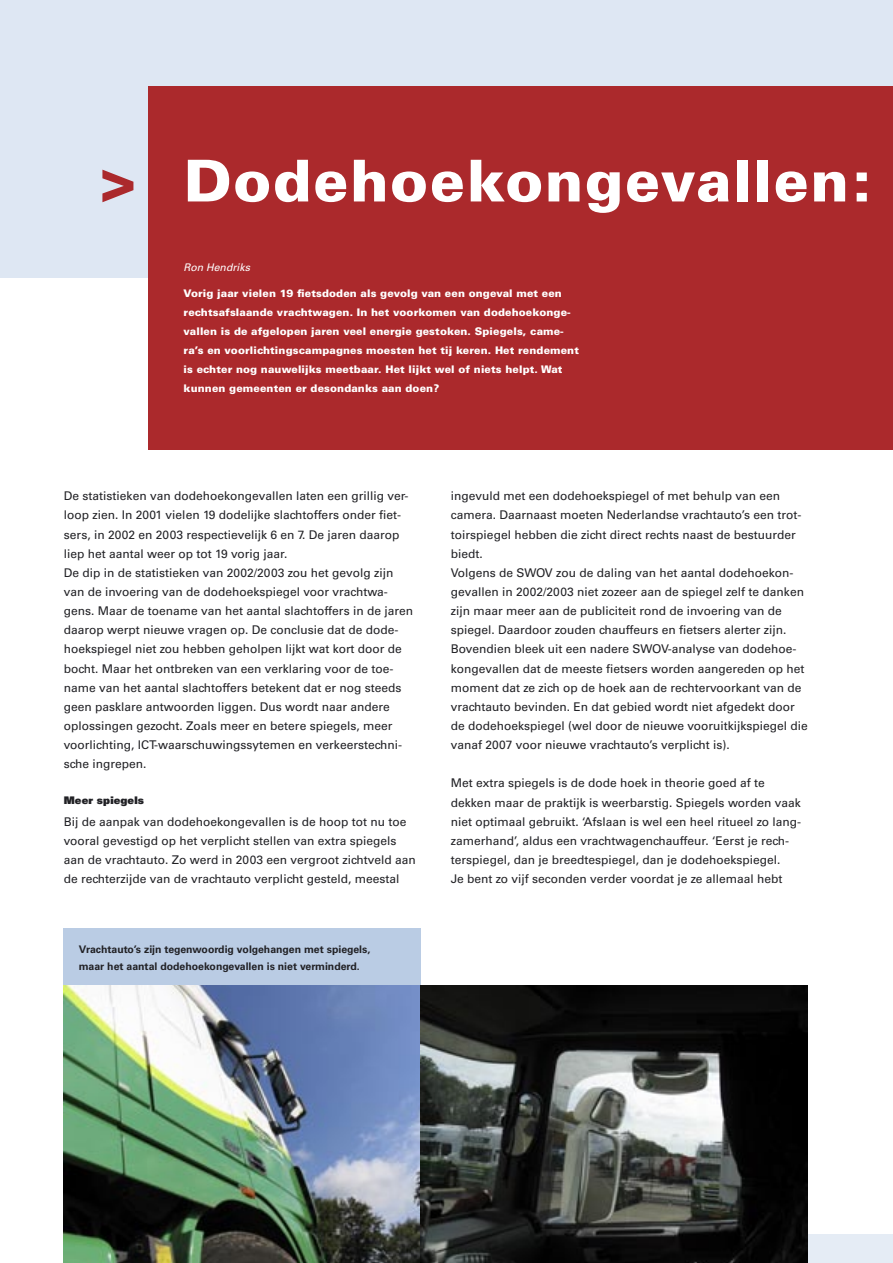
<style>
.page{position:relative;width:893px;height:1263px;background:#fff}
.page>*{position:absolute;margin:0;border:0;box-sizing:border-box;transform-origin:0 0}
.Kop_2{font:900 57.75px "Univers LT";letter-spacing:.025em;color:#fff}
.Platte_tekst{font:12px/19.2px "Univers LT";color:#212125}
.cursief{font:900 10.5px/19.2px "Univers LT";letter-spacing:.01em;color:#fff}
.Bijschriftjes{font:700 10.5px/16.5px "Univers LT";color:#212125}
.tussenkop{font:900 10.5px "Univers";letter-spacing:.01em;color:#212125}
.cursief-2{font:italic 10.5px "Univers LT";color:#fff}
.s1{color:#ab292c}
</style>
<div class="page">
<div style="left:64px;top:928px;width:357px;height:210px;background:#bacce4"></div>
<div style="left:64px;top:1234px;width:829px;height:29px;background:#e5ecf5"></div>
<img style="left:64px;top:985px;width:357px;height:278px">
<div style="left:0;top:0;width:893px;height:277px;background:#dee7f3"></div>
<div style="left:149px;top:258px;width:744px;height:192px;background:#ab292c"></div>
<div style="left:149px;top:86px;width:744px;height:191px;background:#ab292c"></div>
<img style="left:421px;top:985px;width:387px;height:278px">
<p class="Kop_2" style="left:99px;top:144px;width:774px"><span class="s1">&gt;</span> Dodehoekongevallen:</p>
<p class="cursief-2" style="left:184px;top:261px;width:68px">Ron Hendriks</p>
<p class="cursief" style="left:184px;top:283px;width:397px">Vorig jaar vielen 19 fietsdoden als gevolg van een ongeval met een rechtsafslaande vrachtwagen. In het voorkomen van dodehoekonge&shy;vallen is de afgelopen jaren veel energie gestoken. Spiegels, came&shy;ra’s en voorlichtingscampagnes moesten het tij keren. Het rendement is echter nog nauwelijks meetbaar. Het lijkt wel of niets helpt. Wat kunnen gemeenten er desondanks aan doen?</p>
<p class="Platte_tekst" style="left:64px;top:487px;width:351px">De statistieken van dodehoekongevallen laten een grillig ver&shy;loop zien. In 2001 vielen 19 dodelijke slachtoffers onder fiet&shy;sers, in 2002 en 2003 respectievelijk 6 en 7. De jaren daarop liep het aantal weer op tot 19 vorig jaar.<br>De dip in de statistieken van 2002/2003 zou het gevolg zijn van de invoering van de dodehoekspiegel voor vrachtwa&shy;gens. Maar de toename van het aantal slachtoffers in de jaren daarop werpt nieuwe vragen op. De conclusie dat de dode&shy;hoekspiegel niet zou hebben geholpen lijkt wat kort door de bocht. Maar het ontbreken van een verklaring voor de toe&shy;name van het aantal slachtoffers betekent dat er nog steeds geen pasklare antwoorden liggen. Dus wordt naar andere oplossingen gezocht. Zoals meer en betere spiegels, meer voorlichting, ICT-waarschuwingssytemen en verkeerstechni&shy;sche ingrepen.</p>
<p class="tussenkop" style="left:64px;top:794px;width:82px">Meer spiegels</p>
<p class="Platte_tekst" style="left:64px;top:812px;width:354px">Bij de aanpak van dodehoekongevallen is de hoop tot nu toe vooral gevestigd op het verplicht stellen van extra spiegels aan de vrachtauto. Zo werd in 2003 een vergroot zichtveld aan de rechterzijde van de vrachtauto verplicht gesteld, meestal</p>
<p class="Bijschriftjes" style="left:79px;top:941px;width:293px">Vrachtauto’s zijn tegenwoordig volgehangen met spiegels, maar het aantal dodehoekongevallen is niet verminderd.</p>
<p class="Platte_tekst" style="left:451px;top:487px;width:359px">ingevuld met een dodehoekspiegel of met behulp van een camera. Daarnaast moeten Nederlandse vrachtauto’s een trot&shy;toirspiegel hebben die zicht direct rechts naast de bestuurder biedt.<br>Volgens de SWOV zou de daling van het aantal dodehoekon&shy;gevallen in 2002/2003 niet zozeer aan de spiegel zelf te danken zijn maar meer aan de publiciteit rond de invoering van de spiegel. Daardoor zouden chauffeurs en fietsers alerter zijn.<br>Bovendien bleek uit een nadere SWOV-analyse van dodehoe&shy;kongevallen dat de meeste fietsers worden aangereden op het moment dat ze zich op de hoek aan de rechtervoorkant van de vrachtauto bevinden. En dat gebied wordt niet afgedekt door de dodehoekspiegel (wel door de nieuwe vooruitkijkspiegel die vanaf 2007 voor nieuwe vrachtauto’s verplicht is).</p>
<p class="Platte_tekst" style="left:451px;top:774px;width:352px">Met extra spiegels is de dode hoek in theorie goed af te dekken maar de praktijk is weerbarstig. Spiegels worden vaak niet optimaal gebruikt. ‘Afslaan is wel een heel ritueel zo lang&shy;zamerhand’, aldus een vrachtwagenchauffeur. ‘Eerst je rech&shy;terspiegel, dan je breedtespiegel, dan je dodehoekspiegel.<br>Je bent zo vijf seconden verder voordat je ze allemaal hebt</p>
</div>
